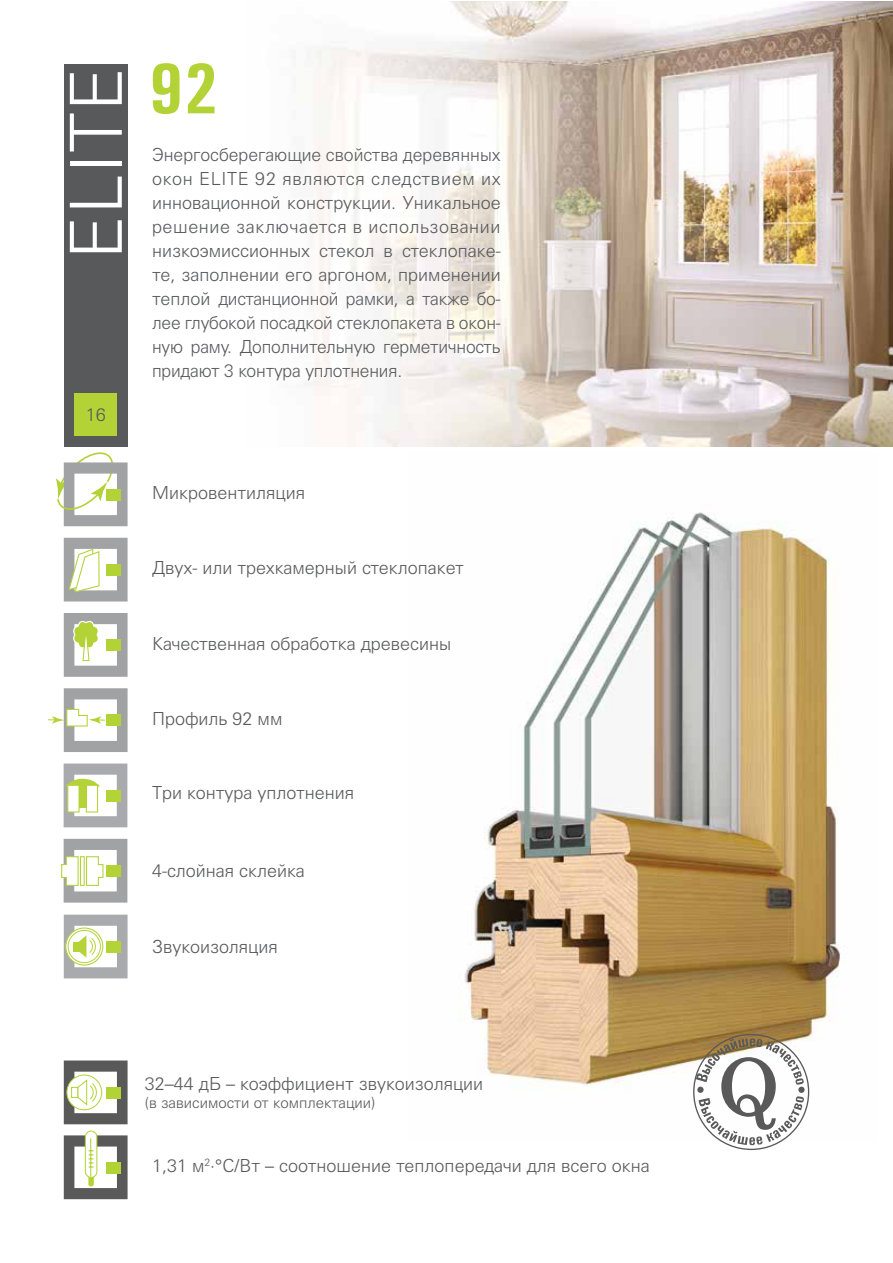
<style>
.page{position:relative;width:893px;height:1263px;background:#fff}
.page>*{position:absolute;margin:0;border:0;box-sizing:border-box;transform-origin:0 0}
.t1{font:72px "Univers Light C";letter-spacing:.015em;color:#fff}
.t2{font:700 72px "Univers Cond C";color:#b3d235}
.t3{font:18px/24px "Univers Light C";color:#58595b;text-align:justify}
.t4{font:15px "Univers Light C";color:#58595b}
</style>
<div class="page">
<img style="left:464px;top:512px;width:377px;height:604px">
<img style="left:305px;top:1px;width:587px;height:445px">
<div style="left:64px;top:64px;width:64px;height:382px;background:#58595b"></div>
<div style="left:75px;top:393px;width:42px;height:43px;background:#b3d235"></div>
<svg style="left:64px;top:1060px;width:64px;height:64px"></svg>
<div style="left:85px;top:1131px;width:12px;height:47px;border:1px solid #b3d235;border-radius:6px"></div>
<svg style="left:64px;top:1135px;width:64px;height:64px"></svg>
<svg style="left:56px;top:452px;width:72px;height:74px"></svg>
<svg style="left:64px;top:538px;width:64px;height:63px"></svg>
<svg style="left:64px;top:613px;width:64px;height:64px"></svg>
<svg style="left:48px;top:688px;width:80px;height:64px"></svg>
<svg style="left:61px;top:839px;width:66px;height:63px"></svg>
<svg style="left:696px;top:1038px;width:108px;height:107px"></svg>
<div style="left:697px;top:1087px;width:7px;height:6px;background:#595959;border-radius:50%"></div>
<div style="left:798px;top:1087px;width:7px;height:6px;background:#595959;border-radius:50%"></div>
<svg style="left:64px;top:915px;width:64px;height:63px"></svg>
<svg style="left:64px;top:763px;width:63px;height:64px"></svg>
<div style="left:67px;top:785px;width:13px;height:27px;background:#fff;border:1px solid #b3d336"></div>
<div style="left:86px;top:785px;width:12px;height:27px;background:#fff;border:1px solid #b3d336"></div>
<div style="left:79px;top:784px;width:7px;height:24px;background:#b3d336"></div>
<h1 class="t1" style="left:55px;top:260px;width:194px;rotate:-90deg">ELITE</h1>
<h1 class="t2" style="left:149px;top:48px;width:71px">92</h1>
<p class="t3" style="left:152px;top:143px;width:350px">Энергосберегающие свойства деревянных окон ELITE 92 являются следствием их инновационной конструкции. Уникальное решение заключается в использовании низкоэмиссионных стекол в стеклопаке&shy;те, заполнении его аргоном, применении теплой дистанционной рамки, а также бо&shy;лее глубокой посадкой стеклопакета в окон&shy;ную раму. Дополнительную герметичность придают 3 контура уплотнения.</p>
<p class="t3" style="left:86px;top:403px;width:22px">16</p>
<p class="t3" style="left:152px;top:481px;width:155px">Микровентиляция</p>
<p class="t3" style="left:152px;top:555px;width:313px">Двух- или трехкамерный стеклопакет</p>
<p class="t3" style="left:152px;top:631px;width:301px">Качественная обработка древесины</p>
<p class="t3" style="left:152px;top:706px;width:132px">Профиль 92 мм</p>
<p class="t3" style="left:152px;top:781px;width:204px">Три контура уплотнения</p>
<p class="t3" style="left:152px;top:859px;width:154px">4-слойная склейка</p>
<p class="t3" style="left:152px;top:934px;width:127px">Звукоизоляция</p>
<p class="t3" style="left:145px;top:1071px;width:340px">32–44 дБ – коэффициент звукоизоляции</p>
<p class="t4" style="left:145px;top:1094px;width:232px">(в зависимости от комплектации)</p>
<p class="t3" style="left:152px;top:1153px;width:499px">1,31 м<sup>2</sup>·°C/Вт – соотношение теплопередачи для всего окна</p>
</div>
